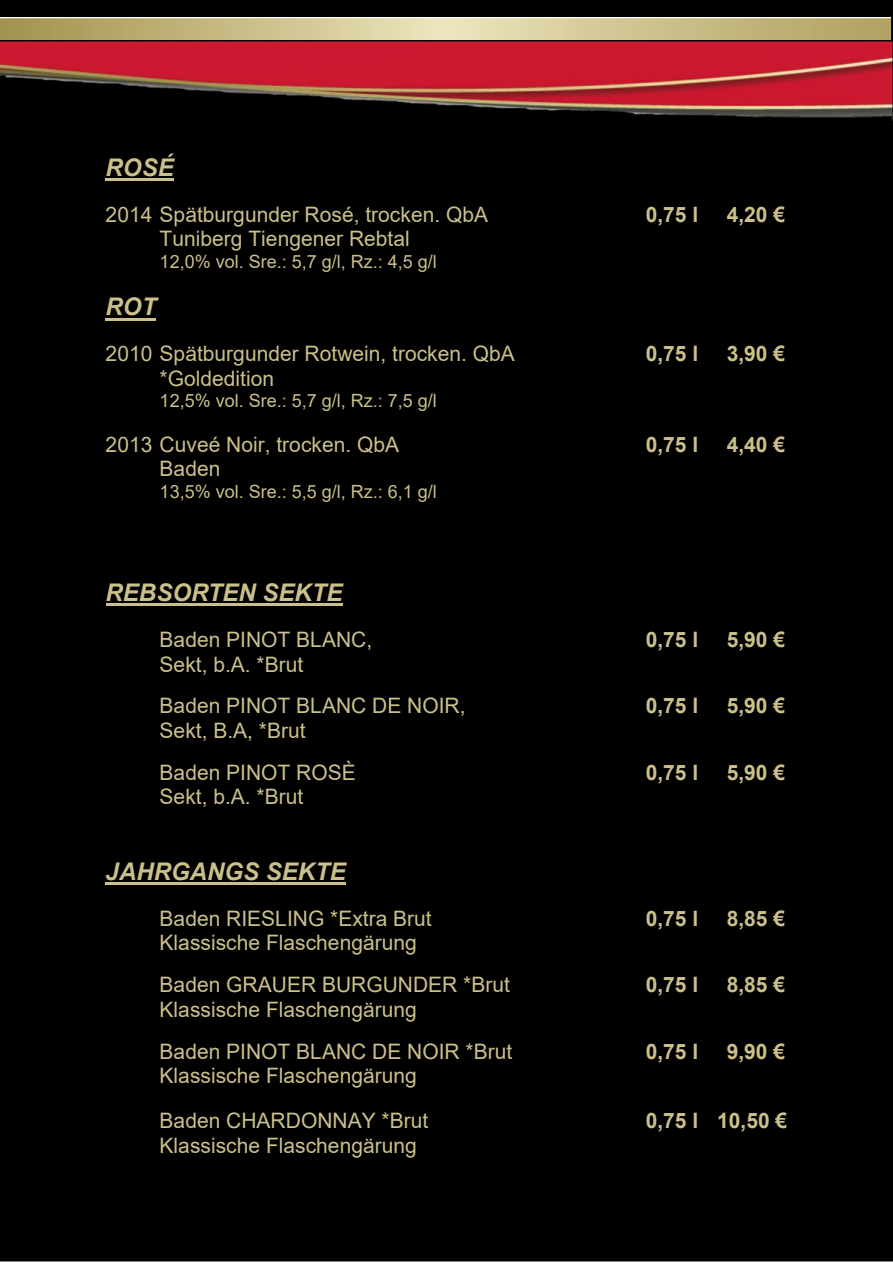
<style>
.page{position:relative;width:893px;height:1263px;background:#fff}
.page>*{position:absolute;margin:0;border:0;box-sizing:border-box;transform-origin:0 0}
.t1{font:italic 700 24.3px "Arial";color:#cbc08a}
.t2{font:21.3px/41.8px "Arial";color:#cbc08a}
.t3{font:700 21.3px "Arial";color:#cbc08a}
.t4{font:18.3px "Arial";color:#cbc08a}
</style>
<div class="page">
<div style="left:0;top:0;width:893px;height:1261px;background:#000"></div>
<hr style="left:106px;top:178px;width:68px;height:3px;background:#cbc08a">
<hr style="left:106px;top:318px;width:50px;height:2px;background:#cbc08a">
<hr style="left:106px;top:604px;width:237px;height:2px;background:#cbc08a">
<hr style="left:106px;top:882px;width:240px;height:3px;background:#cbc08a">
<img style="left:0;top:17px;width:893px;height:24px">
<img style="left:0;top:41px;width:893px;height:79px">
<p class="t1" style="left:106px;top:158px;width:70px">ROSÉ</p>
<p class="t2" style="left:106px;top:195px;width:384px">2014 Spätburgunder Rosé, trocken. QbA</p>
<p class="t3" style="left:646px;top:206px;width:54px">0,75 l</p>
<p class="t3" style="left:727px;top:206px;width:60px">4,20 €</p>
<p class="t2" style="left:160px;top:220px;width:252px">Tuniberg Tiengener Rebtal</p>
<p class="t4" style="left:160px;top:254px;width:279px">12,0% vol. Sre.: 5,7 g/l, Rz.: 4,5 g/l</p>
<p class="t1" style="left:106px;top:297px;width:52px">ROT</p>
<p class="t2" style="left:106px;top:335px;width:411px">2010 Spätburgunder Rotwein, trocken. QbA</p>
<p class="t3" style="left:646px;top:346px;width:54px">0,75 l</p>
<p class="t3" style="left:727px;top:346px;width:60px">3,90 €</p>
<p class="t2" style="left:160px;top:359px;width:116px">*Goldedition</p>
<p class="t4" style="left:160px;top:394px;width:279px">12,5% vol. Sre.: 5,7 g/l, Rz.: 7,5 g/l</p>
<p class="t2" style="left:106px;top:425px;width:295px">2013 Cuveé Noir, trocken. QbA</p>
<p class="t3" style="left:646px;top:436px;width:54px">0,75 l</p>
<p class="t3" style="left:727px;top:436px;width:60px">4,40 €</p>
<p class="t2" style="left:160px;top:450px;width:62px">Baden</p>
<p class="t4" style="left:160px;top:485px;width:279px">13,5% vol. Sre.: 5,5 g/l, Rz.: 6,1 g/l</p>
<p class="t1" style="left:106px;top:583px;width:238px">REBSORTEN SEKTE</p>
<p class="t2" style="left:160px;top:621px;width:214px">Baden PINOT BLANC,</p>
<p class="t3" style="left:646px;top:632px;width:54px">0,75 l</p>
<p class="t3" style="left:727px;top:632px;width:60px">5,90 €</p>
<p class="t2" style="left:160px;top:645px;width:307px">Sekt, b.A. *Brut<br>Baden PINOT BLANC DE NOIR,</p>
<p class="t3" style="left:646px;top:698px;width:54px">0,75 l</p>
<p class="t3" style="left:727px;top:698px;width:60px">5,90 €</p>
<p class="t2" style="left:160px;top:711px;width:198px">Sekt, B.A, *Brut<br>Baden PINOT ROSÈ</p>
<p class="t2" style="left:160px;top:777px;width:145px">Sekt, b.A. *Brut</p>
<p class="t3" style="left:646px;top:764px;width:54px">0,75 l</p>
<p class="t3" style="left:727px;top:764px;width:60px">5,90 €</p>
<p class="t1" style="left:106px;top:862px;width:242px">JAHRGANGS SEKTE</p>
<p class="t2" style="left:160px;top:900px;width:274px">Baden RIESLING *Extra Brut</p>
<p class="t3" style="left:646px;top:910px;width:54px">0,75 l</p>
<p class="t3" style="left:727px;top:910px;width:60px">8,85 €</p>
<p class="t2" style="left:160px;top:924px;width:352px">Klassische Flaschengärung<br>Baden GRAUER BURGUNDER *Brut</p>
<p class="t3" style="left:646px;top:977px;width:54px">0,75 l</p>
<p class="t3" style="left:727px;top:977px;width:60px">8,85 €</p>
<p class="t2" style="left:160px;top:990px;width:354px">Klassische Flaschengärung<br>Baden PINOT BLANC DE NOIR *Brut</p>
<p class="t2" style="left:160px;top:1055px;width:270px;line-height:45.3px">Klassische Flaschengärung<br>Baden CHARDONNAY *Brut</p>
<p class="t2" style="left:160px;top:1126px;width:259px">Klassische Flaschengärung</p>
<p class="t3" style="left:646px;top:1043px;width:54px">0,75 l</p>
<p class="t3" style="left:727px;top:1043px;width:60px">9,90 €</p>
<p class="t3" style="left:646px;top:1113px;width:143px">0,75 l 10,50 €</p>
</div>
